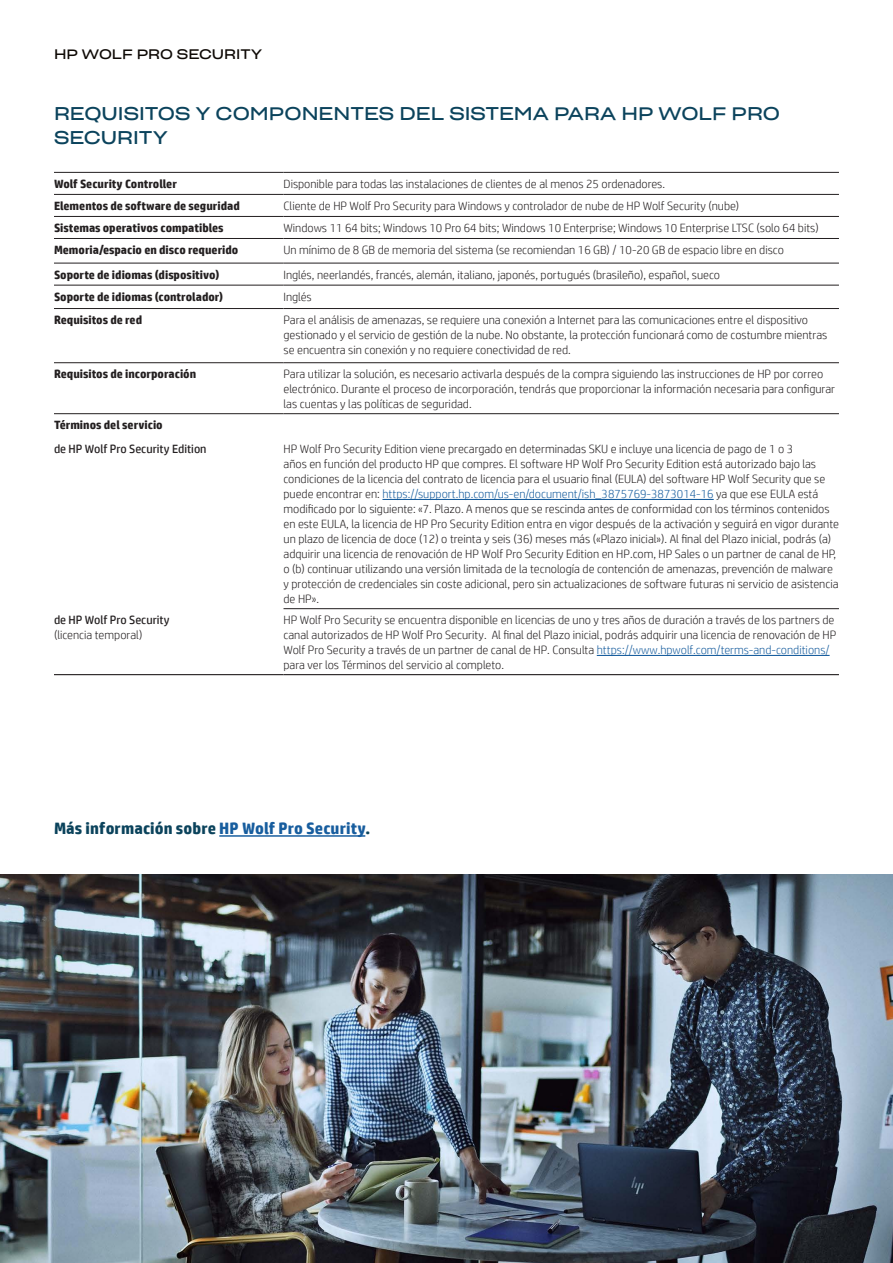
<style>
.page{position:relative;width:893px;height:1263px;background:#fff}
.page>*{position:absolute;margin:0;border:0;box-sizing:border-box;transform-origin:0 0}
.t1{font:18px/24px "Sharp Grotesk Book 25";color:#0b435c}
.t2{font:700 16.5px "HP Simplified";letter-spacing:.005em;color:#0b435c}
.t3{font:13.5px "Sharp Grotesk Book 25";color:#0e0905}
.t4{font:300 12px/15px "HP Simplified";color:#231f20}
.t5{font:700 12px "HP Simplified";color:#231f20}
.t6{font:12px "HP Simplified";color:#231f20}
.s1{color:#175d9e}
</style>
<div class="page">
<hr style="left:54px;top:172px;width:230px;height:1px;background:#231f20">
<hr style="left:284px;top:172px;width:555px;height:1px;background:#231f20">
<hr style="left:54px;top:194px;width:230px;height:1px;background:#231f20">
<hr style="left:284px;top:194px;width:555px;height:1px;background:#231f20">
<hr style="left:54px;top:216px;width:230px;height:1px;background:#231f20">
<hr style="left:284px;top:216px;width:555px;height:1px;background:#231f20">
<hr style="left:54px;top:238px;width:230px;height:1px;background:#231f20">
<hr style="left:284px;top:238px;width:555px;height:1px;background:#231f20">
<hr style="left:54px;top:263px;width:230px;height:1px;background:#231f20">
<hr style="left:284px;top:263px;width:555px;height:1px;background:#231f20">
<hr style="left:54px;top:285px;width:230px;height:1px;background:#231f20">
<hr style="left:284px;top:285px;width:555px;height:1px;background:#231f20">
<hr style="left:54px;top:308px;width:230px;height:1px;background:#231f20">
<hr style="left:284px;top:308px;width:555px;height:1px;background:#231f20">
<hr style="left:54px;top:362px;width:230px;height:1px;background:#231f20">
<hr style="left:284px;top:362px;width:555px;height:1px;background:#231f20">
<hr style="left:54px;top:413px;width:230px;height:1px;background:#231f20">
<hr style="left:284px;top:413px;width:555px;height:1px;background:#231f20">
<hr style="left:284px;top:608px;width:555px;height:1px;background:#231f20">
<hr style="left:54px;top:674px;width:230px;height:1px;background:#231f20">
<hr style="left:284px;top:674px;width:555px;height:1px;background:#231f20">
<hr style="left:382px;top:499px;width:332px;height:1px;background:#175d9e">
<hr style="left:597px;top:655px;width:233px;height:1px;background:#175d9e">
<hr style="left:219px;top:835px;width:146px;height:2px;background:#175d9e">
<img style="left:0;top:874px;width:893px;height:389px">
<p class="t3" style="left:54px;top:43px;width:210px">HP WOLF PRO SECURITY</p>
<h1 class="t1" style="left:54px;top:100px;width:728px">REQUISITOS Y COMPONENTES DEL SISTEMA PARA HP WOLF PRO<br>SECURITY</h1>
<p class="t5" style="left:54px;top:176px;width:124px">Wolf Security Controller</p>
<p class="t4" style="left:284px;top:176px;width:383px">Disponible para todas las instalaciones de clientes de al menos 25 ordenadores.</p>
<p class="t5" style="left:54px;top:198px;width:187px">Elementos de software de seguridad</p>
<p class="t4" style="left:284px;top:198px;width:457px">Cliente de HP Wolf Pro Security para Windows y controlador de nube de HP Wolf Security (nube)</p>
<p class="t5" style="left:54px;top:220px;width:171px">Sistemas operativos compatibles</p>
<p class="t4" style="left:284px;top:220px;width:537px">Windows 11 64 bits; Windows 10 Pro 64 bits; Windows 10 Enterprise; Windows 10 Enterprise LTSC (solo 64 bits)</p>
<p class="t5" style="left:54px;top:242px;width:186px">Memoria/espacio en disco requerido</p>
<p class="t4" style="left:284px;top:242px;width:502px">Un mínimo de 8 GB de memoria del sistema (se recomiendan 16 GB) / 10-20 GB de espacio libre en disco</p>
<p class="t5" style="left:54px;top:267px;width:167px">Soporte de idiomas (dispositivo)</p>
<p class="t4" style="left:284px;top:267px;width:438px">Inglés, neerlandés, francés, alemán, italiano, japonés, portugués (brasileño), español, sueco</p>
<p class="t5" style="left:54px;top:289px;width:171px">Soporte de idiomas (controlador)</p>
<p class="t4" style="left:284px;top:289px;width:30px">Inglés</p>
<p class="t5" style="left:54px;top:312px;width:90px">Requisitos de red</p>
<p class="t4" style="left:284px;top:312px;width:545px">Para el análisis de amenazas, se requiere una conexión a Internet para las comunicaciones entre el dispositivo gestionado y el servicio de gestión de la nube. No obstante, la protección funcionará como de costumbre mientras se encuentra sin conexión y no requiere conectividad de red.</p>
<p class="t5" style="left:54px;top:366px;width:144px">Requisitos de incorporación</p>
<p class="t4" style="left:284px;top:366px;width:553px">Para utilizar la solución, es necesario activarla después de la compra siguiendo las instrucciones de HP por correo electrónico. Durante el proceso de incorporación, tendrás que proporcionar la información necesaria para configurar las cuentas y las políticas de seguridad.</p>
<p class="t5" style="left:54px;top:417px;width:110px">Términos del servicio</p>
<p class="t6" style="left:54px;top:441px;width:154px">de HP Wolf Pro Security Edition</p>
<p class="t4" style="left:284px;top:441px;width:557px">HP Wolf Pro Security Edition viene precargado en determinadas SKU e incluye una licencia de pago de 1 o 3<br>años en función del producto HP que compres. El software HP Wolf Pro Security Edition está autorizado bajo las condiciones de la licencia del contrato de licencia para el usuario final (EULA) del software HP Wolf Security que se puede encontrar en: <span class="s1">https://support.hp.com/us-en/document/ish_3875769-3873014-16</span> ya que ese EULA está modificado por lo siguiente: «7. Plazo. A menos que se rescinda antes de conformidad con los términos contenidos en este EULA, la licencia de HP Pro Security Edition entra en vigor después de la activación y seguirá en vigor durante un plazo de licencia de doce (12) o treinta y seis (36) meses más («Plazo inicial»). Al final del Plazo inicial, podrás (a) adquirir una licencia de renovación de HP Wolf Pro Security Edition en HP.com, HP Sales o un partner de canal de HP, o (b) continuar utilizando una versión limitada de la tecnología de contención de amenazas, prevención de malware y protección de credenciales sin coste adicional, pero sin actualizaciones de software futuras ni servicio de asistencia de HP».</p>
<p class="t6" style="left:54px;top:612px;width:117px">de HP Wolf Pro Security</p>
<p class="t4" style="left:54px;top:627px;width:90px">(licencia temporal)</p>
<p class="t4" style="left:284px;top:612px;width:554px">HP Wolf Pro Security se encuentra disponible en licencias de uno y tres años de duración a través de los partners de canal autorizados de HP Wolf Pro Security. Al final del Plazo inicial, podrás adquirir una licencia de renovación de HP Wolf Pro Security a través de un partner de canal de HP. Consulta <span class="s1">https://www.hpwolf.com/terms-and-conditions/ </span>para ver los Términos del servicio al completo.</p>
<h2 class="t2" style="left:54px;top:818px;width:318px">Más información sobre <span class="s1">HP Wolf Pro Security</span>.</h2>
</div>
